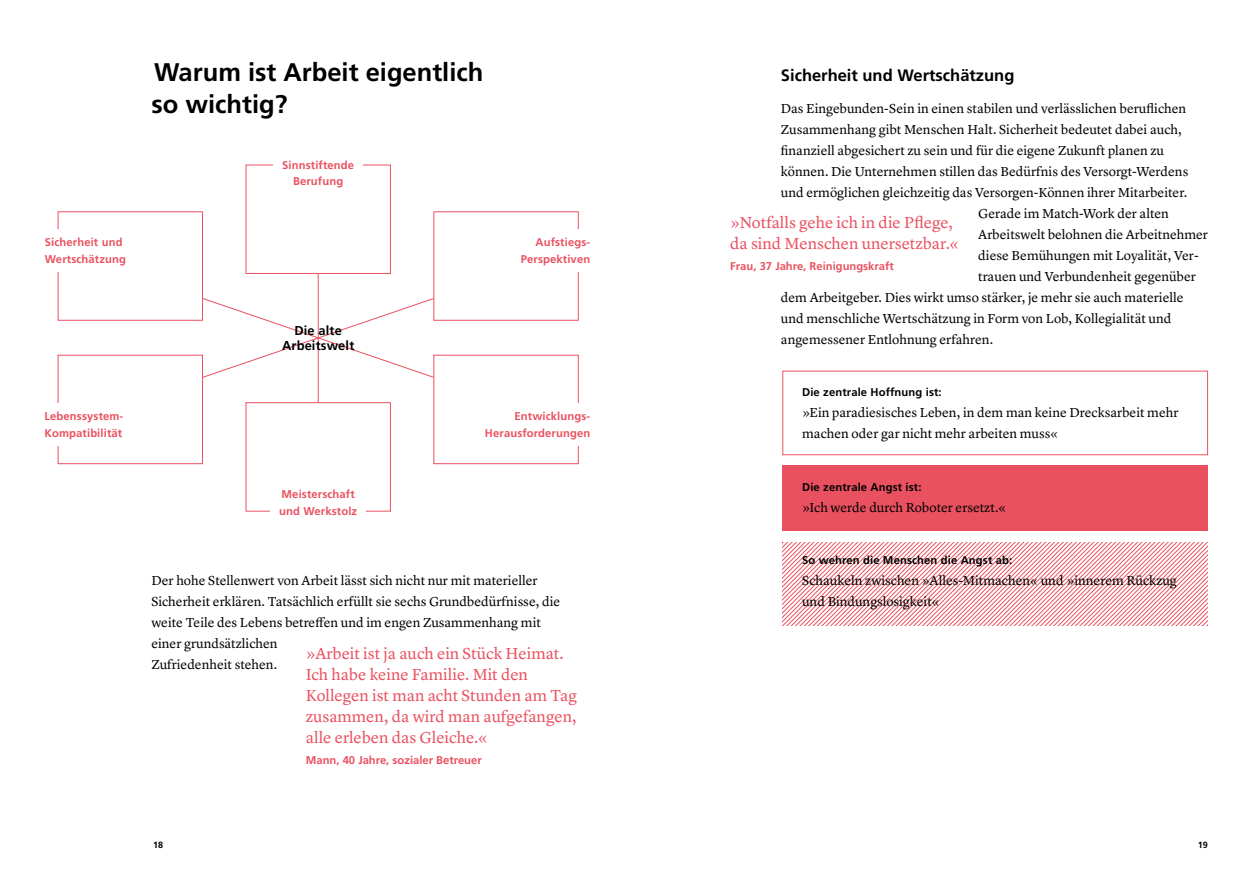
<style>
.page{position:relative;width:1259px;height:893px;background:#fff}
.page>*{position:absolute;margin:0;border:0;box-sizing:border-box;transform-origin:0 0}
.t1{font:700 25.5px/31.5px "Frutiger LT Std";color:#000}
.t2{font:16.5px/21px "Lyon Text";color:#ea5160}
.t3{font:700 16.5px "Frutiger LT Std";color:#000}
.t4{font:13.5px/21px "Lyon Text";color:#000}
.t5{font:700 12.9px/15px "Frutiger LT Std";letter-spacing:.01em;color:#000;text-align:center}
.t6{font:700 11.25px/16.8px "Frutiger LT Std";letter-spacing:.01em;color:#ea5160}
.t7{font:700 11.25px "Frutiger LT Std";letter-spacing:.01em;color:#000}
.t8{font:700 9px "Frutiger LT Std";color:#000}
</style>
<div class="page">
<div style="left:782px;top:466px;width:425px;height:65px;background:#ea5160"></div>
<svg style="left:783px;top:542px;width:425px;height:84px"></svg>
<div style="left:782px;top:371px;width:425px;height:84px;border:1px solid #ea5160"></div>
<div style="left:434px;top:355px;width:144px;height:109px;border:1px solid #ea5160"></div>
<div style="left:58px;top:355px;width:145px;height:109px;border:1px solid #ea5160"></div>
<div style="left:246px;top:165px;width:144px;height:109px;border:1px solid #ea5160"></div>
<div style="left:246px;top:402px;width:144px;height:109px;border:1px solid #ea5160"></div>
<div style="left:476px;top:403px;width:123px;height:42px;background:#fff"></div>
<div style="left:36px;top:403px;width:96px;height:42px;background:#fff"></div>
<div style="left:274px;top:152px;width:89px;height:42px;background:#fff"></div>
<div style="left:271px;top:481px;width:95px;height:42px;background:#fff"></div>
<hr style="left:318px;top:274px;width:1px;height:129px;background:#ea5160">
<svg style="left:202px;top:298px;width:232px;height:80px"></svg>
<p class="t6" style="left:45px;top:234px;width:83px">Sicherheit und<br>Wertschätzung</p>
<p class="t6" style="left:45px;top:408px;width:80px">Lebenssystem-<br>Kompatibilität</p>
<h1 class="t1" style="left:151px;top:57px;width:333px">Warum ist Arbeit eigentlich so wichtig?</h1>
<p class="t6" style="left:282px;top:156px;width:73px;text-align:center">Sinnstiftende<br>Berufung</p>
<p class="t5" style="left:282px;top:323px;width:74px">Die alte<br>Arbeitswelt</p>
<p class="t6" style="left:279px;top:485px;width:80px">Meisterschaft und Werkstolz</p>
<p class="t6" style="left:521px;top:234px;width:71px;text-align:right">Aufstiegs-<br>Perspektiven</p>
<p class="t6" style="left:485px;top:408px;width:107px;text-align:right">Entwicklungs-<br>Herausforderungen</p>
<p class="t4" style="left:151px;top:569px;width:410px">Der hohe Stellenwert von Arbeit lässt sich nicht nur mit materieller Sicherheit erklären. Tatsächlich erfüllt sie sechs Grundbedürfnisse, die weite Teile des Lebens betreffen und im engen Zusammenhang mit einer grundsätzlichen<br>Zufriedenheit stehen.</p>
<p class="t2" style="left:306px;top:641px;width:272px">»Arbeit ist ja auch ein Stück Heimat.<br>Ich habe keine Familie. Mit den Kollegen ist man acht Stunden am Tag zusammen, da wird man aufgefangen, alle erleben das Gleiche.«</p>
<p class="t6" style="left:306px;top:751px;width:177px">Mann, 40 Jahre, sozialer Betreuer</p>
<p class="t3" style="left:781px;top:66px;width:235px">Sicherheit und Wertschätzung</p>
<p class="t4" style="left:781px;top:96px;width:407px">Das Eingebunden-Sein in einen stabilen und verlässlichen beruflichen</p>
<p class="t4" style="left:781px;top:117px;width:402px">Zusammenhang gibt Menschen Halt. Sicherheit bedeutet dabei auch,</p>
<p class="t4" style="left:781px;top:138px;width:385px">finanziell abgesichert zu sein und für die eigene Zukunft planen zu</p>
<p class="t4" style="left:781px;top:159px;width:409px">können. Die Unternehmen stillen das Bedürfnis des Versorgt-Werdens</p>
<p class="t4" style="left:781px;top:180px;width:408px">und ermöglichen gleichzeitig das Versorgen-Können ihrer Mitarbeiter.</p>
<p class="t4" style="left:978px;top:201px;width:192px">Gerade im Match-Work der alten</p>
<p class="t4" style="left:978px;top:222px;width:231px">Arbeitswelt belohnen die Arbeitnehmer</p>
<p class="t4" style="left:978px;top:243px;width:222px">diese Bemühungen mit Loyalität, Ver-</p>
<p class="t4" style="left:978px;top:264px;width:219px">trauen und Verbundenheit gegenüber</p>
<p class="t4" style="left:781px;top:285px;width:404px">dem Arbeitgeber. Dies wirkt umso stärker, je mehr sie auch materielle</p>
<p class="t4" style="left:781px;top:306px;width:392px">und menschliche Wertschätzung in Form von Lob, Kollegialität und</p>
<p class="t4" style="left:781px;top:327px;width:214px">angemessener Entlohnung erfahren.</p>
<p class="t2" style="left:730px;top:211px;width:230px">»Notfalls gehe ich in die Pflege, da sind Menschen unersetzbar.«</p>
<p class="t6" style="left:730px;top:258px;width:165px">Frau, 37 Jahre, Reinigungskraft</p>
<p class="t7" style="left:802px;top:385px;width:141px">Die zentrale Hoffnung ist:</p>
<p class="t4" style="left:802px;top:401px;width:378px">»Ein paradiesisches Leben, in dem man keine Drecksarbeit mehr machen oder gar nicht mehr arbeiten muss«</p>
<p class="t7" style="left:802px;top:480px;width:121px">Die zentrale Angst ist:</p>
<p class="t4" style="left:802px;top:495px;width:206px">»Ich werde durch Roboter ersetzt.«</p>
<p class="t7" style="left:802px;top:553px;width:212px">So wehren die Menschen die Angst ab:</p>
<p class="t4" style="left:802px;top:569px;width:376px">Schaukeln zwischen »Alles-Mitmachen« und »innerem Rückzug und Bindungslosigkeit«</p>
<p class="t8" style="left:153px;top:839px;width:12px">18</p>
<p class="t8" style="left:1198px;top:839px;width:12px">19</p>
</div>
